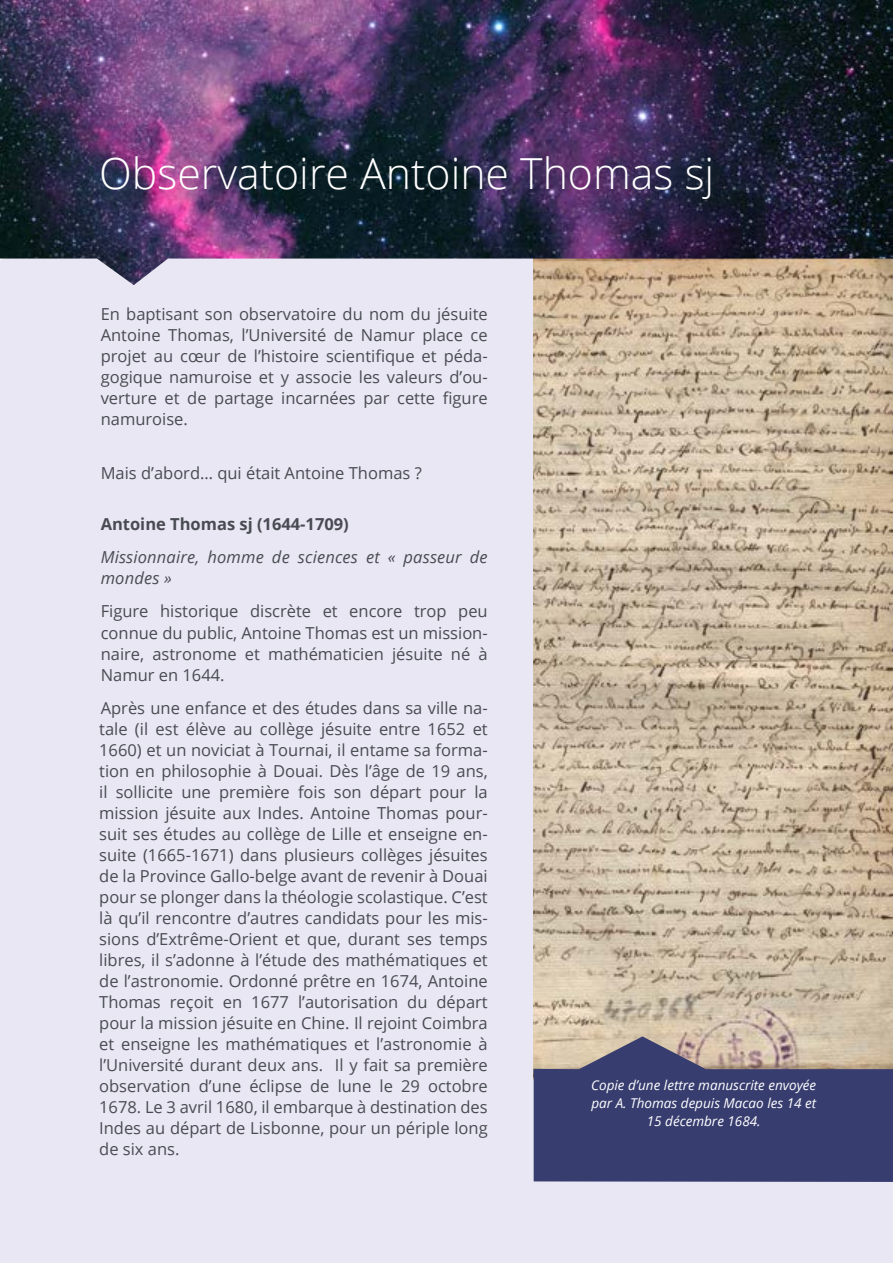
<style>
.page{position:relative;width:893px;height:1263px;background:#fff}
.page>*{position:absolute;margin:0;border:0;box-sizing:border-box;transform-origin:0 0}
.t1{font:300 42.75px "Open Sans";color:#fff}
.t2{font:16.5px/21px "Open Sans";color:#494b52;text-align:justify}
.t3{font:italic 16.5px/21px "Open Sans";letter-spacing:.01em;color:#494b52}
.t4{font:700 16.5px "Open Sans";color:#494b52}
.t5{font:italic 13.5px/18px "Open Sans";color:#fff;text-align:center}
</style>
<div class="page">
<div style="left:0;top:285px;width:893px;height:978px;background:#e8e7f3"></div>
<img style="left:534px;top:285px;width:359px;height:751px">
<svg style="left:534px;top:1036px;width:359px;height:146px;background:#535479"></svg>
<img style="left:0;top:0;width:893px;height:285px">
<h1 class="t1" style="left:99px;top:144px;width:617px">Observatoire Antoine Thomas sj</h1>
<p class="t2" style="left:101px;top:303px;width:389px">En baptisant son observatoire du nom du jésuite Antoine Thomas, l’Université de Namur place ce projet au cœur de l’histoire scientifique et péda&shy;gogique namuroise et y associe les valeurs d’ou&shy;verture et de partage incarnées par cette figure namuroise.</p>
<p class="t2" style="left:101px;top:462px;width:323px">Mais d’abord… qui était Antoine Thomas ?</p>
<p class="t4" style="left:101px;top:513px;width:250px">Antoine Thomas sj (1644-1709)</p>
<p class="t3" style="left:101px;top:546px;width:388px">Missionnaire, homme de sciences et « passeur de mondes »</p>
<p class="t2" style="left:101px;top:601px;width:389px">Figure historique discrète et encore trop peu connue du public, Antoine Thomas est un mission&shy;naire, astronome et mathématicien jésuite né à Namur en 1644.</p>
<p class="t2" style="left:99px;top:697px;width:390px">Après une enfance et des études dans sa ville na&shy;tale (il est élève au collège jésuite entre 1652 et 1660) et un noviciat à Tournai, il entame sa forma&shy;tion en philosophie à Douai. Dès l’âge de 19 ans, il sollicite une première fois son départ pour la mission jésuite aux Indes. Antoine Thomas pour&shy;suit ses études au collège de Lille et enseigne en&shy;suite (1665-1671) dans plusieurs collèges jésuites de la Province Gallo-belge avant de revenir à Douai pour se plonger dans la théologie scolastique. C’est là qu’il rencontre d’autres candidats pour les mis&shy;sions d’Extrême-Orient et que, durant ses temps libres, il s’adonne à l’étude des mathématiques et de l’astronomie. Ordonné prêtre en 1674, Antoine Thomas reçoit en 1677 l’autorisation du départ pour la mission jésuite en Chine. Il rejoint Coimbra et enseigne les mathématiques et l’astronomie à l’Université durant deux ans. Il y fait sa première observation d’une éclipse de lune le 29 octobre 1678. Le 3 avril 1680, il embarque à destination des Indes au départ de Lisbonne, pour un périple long de six ans.</p>
<p class="t5" style="left:591px;top:1075px;width:226px">Copie d’une lettre manuscrite envoyée par A. Thomas depuis Macao les 14 et<br>15 décembre 1684.</p>
</div>
